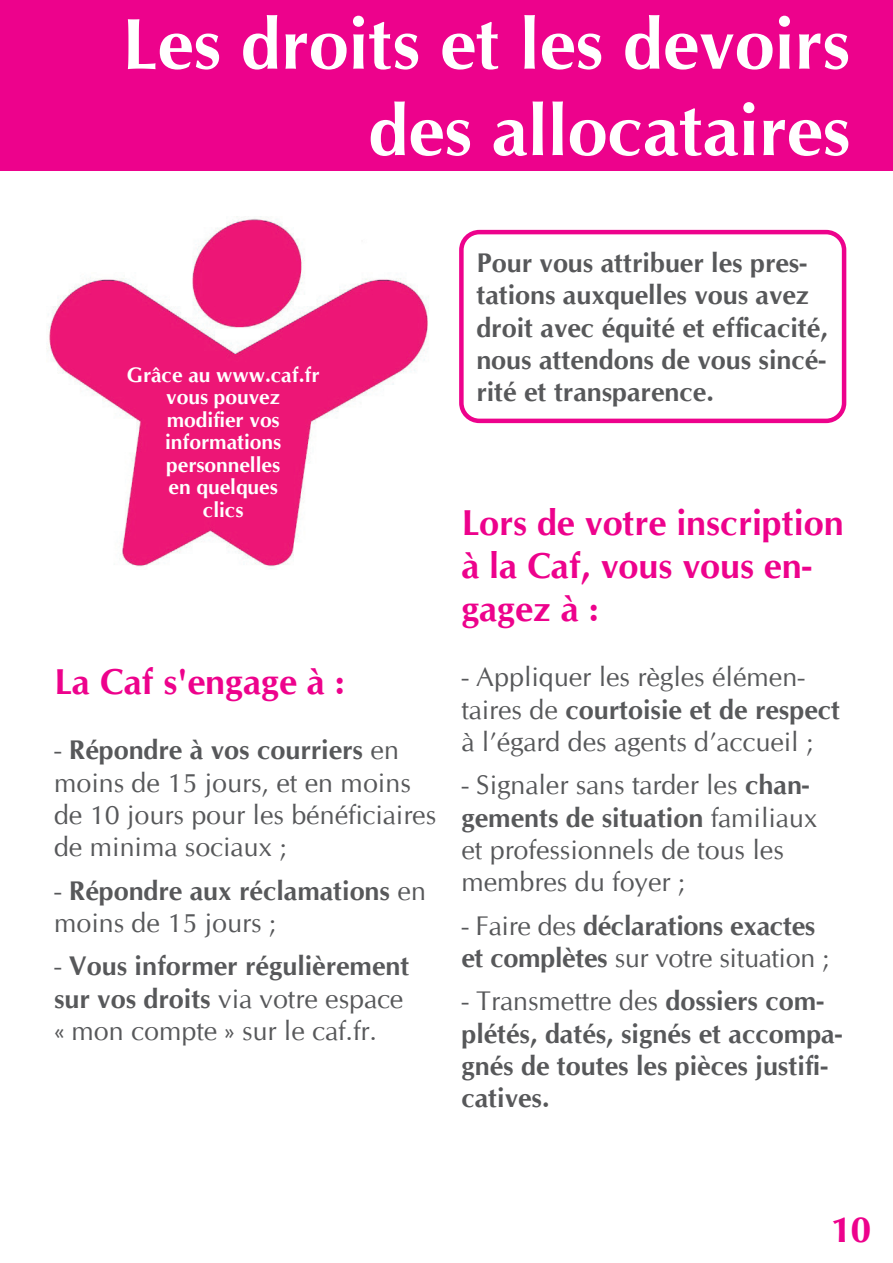
<style>
.page{position:relative;width:893px;height:1263px;background:#fff}
.page>*{position:absolute;margin:0;border:0;box-sizing:border-box;transform-origin:0 0}
.t1{font:700 72px/86.4px "CG Omega";color:#fff;text-align:right}
.t2{font:700 36px/43.2px "CG Omega";color:#ed028c}
.t3{font:700 36px "CG Omega";color:#ed028c;scale:1.04 1}
.t4{font:27px/32.4px "CG Omega";color:#57585a}
.t5{font:700 27px/32.4px "CG Omega";color:#57585a}
.t6{font:700 21px/22.5px "CG Omega";color:#fff;text-align:center}
.s1{font-weight:700}
.s2{font-weight:400}
</style>
<div class="page">
<div style="left:0;top:0;width:893px;height:170px;background:#ed028c"></div>
<div style="left:459px;top:230px;width:387px;height:193px;border:4px solid #ed028c;border-radius:18px"></div>
<img style="left:47px;top:218px;width:382px;height:351px">
<h1 class="t1" style="left:121px;top:1px;width:730px">Les droits et les devoirs des allocataires</h1>
<p class="t6" style="left:127px;top:363px;width:194px">Grâce au www.caf.fr vous pouvez modifier vos informations personnelles<br>en quelques<br>clics</p>
<h2 class="t2" style="left:54px;top:660px;width:292px">La Caf s'engage à :</h2>
<p class="t4" style="left:54px;top:734px;width:384px">- <span class="s1">Répondre à vos courriers</span> en moins de 15 jours, et en moins de 10 jours pour les bénéficiaires de minima sociaux ;</p>
<p class="t5" style="left:54px;top:874px;width:373px"><span class="s2">-</span> Répondre aux réclamations <span class="s2">en moins de 15 jours ;</span></p>
<p class="t4" style="left:54px;top:950px;width:357px">- <span class="s1">Vous informer régulièrement sur vos droits</span> via votre espace « mon compte » sur le caf.fr.</p>
<p class="t5" style="left:476px;top:246px;width:353px">Pour vous attribuer les pres&shy;tations auxquelles vous avez droit avec équité et efficacité, nous attendons de vous sincé&shy;rité et transparence.</p>
<h2 class="t2" style="left:461px;top:501px;width:384px">Lors de votre inscription à la Caf, vous vous en&shy;gagez à :</h2>
<p class="t4" style="left:461px;top:661px;width:380px">- Appliquer les règles élémen&shy;taires de <span class="s1">courtoisie et de respect </span>à l’égard des agents d’accueil ;</p>
<p class="t4" style="left:461px;top:769px;width:357px">- Signaler sans tarder les <span class="s1">chan&shy;gements de situation</span> familiaux et professionnels de tous les membres du foyer ;</p>
<p class="t5" style="left:461px;top:909px;width:370px"><span class="s2">- Faire des</span> déclarations exactes et complètes <span class="s2">sur votre situation ;</span></p>
<p class="t5" style="left:461px;top:985px;width:382px"><span class="s2">- Transmettre des</span> dossiers com&shy;plétés, datés, signés et accompa&shy;gnés de toutes les pièces justifi&shy;catives.</p>
<h2 class="t3" style="left:830px;top:1207px;width:42px">10</h2>
</div>
